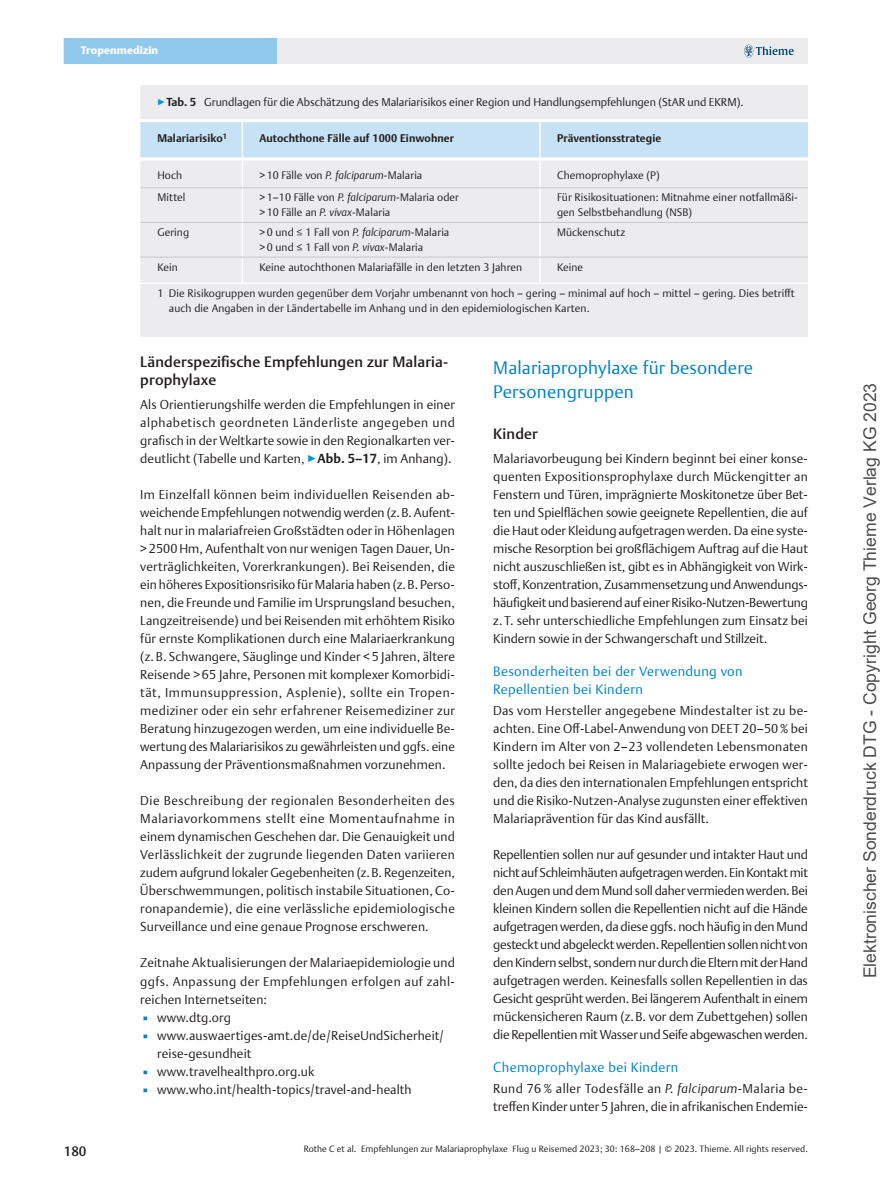
<style>
.page{position:relative;width:893px;height:1191px;background:#fff}
.page>*{position:absolute;margin:0;border:0;box-sizing:border-box;transform-origin:0 0}
.t1{font:300 18px/24px "Thieme Argo 2011";letter-spacing:.01em;color:#0082c3}
.t2{font:17.55px "Arial";color:rgb(0 0 0/.7)}
.t3{font:500 15px/18px "Thieme Argo 2011";letter-spacing:.01em;color:#231f20}
.t4{font:300 13.5px/18px "Thieme Argo 2011";letter-spacing:.025em;color:#0082c3}
.t5{font:500 13.5px "Thieme Argo 2011";color:#231f20}
.t6{font:300 12.75px/18px "Thieme Argo 2011";letter-spacing:.01em;color:#231f20;text-align:justify}
.t7{font:300 11.25px "Thieme Argo 2011";color:#231f20}
.t8{font:300 10.8px/15px "Thieme Argo 2011";letter-spacing:.01em;color:#231f20}
.t9{font:700 10.8px "Thieme Argo 2011";letter-spacing:.01em;color:#231f20}
.t10{font:900 10.8px "Thieme Argo 2011";letter-spacing:.01em;color:#fff}
.t11{font:300 9px "Thieme Argo 2011";letter-spacing:.01em;color:#231f20}
.s1{color:#0095d9}
.s2{font-weight:700}
.s3{font-style:italic}
.s4{color:#0082c3}
</style>
<div class="page">
<div style="left:64px;top:38px;width:744px;height:26px;background:#ececee"></div>
<div style="left:64px;top:38px;width:212px;height:26px;background:#91c9ed"></div>
<svg style="left:744px;top:45px;width:50px;height:12px"></svg>
<div style="left:140px;top:85px;width:668px;height:252px;background:#ececee"></div>
<svg style="left:140px;top:122px;width:668px;height:65px"></svg>
<hr style="left:539px;top:160px;width:2px;height:27px;background:#fff">
<hr style="left:242px;top:188px;width:1px;height:34px;background:#fff">
<hr style="left:539px;top:188px;width:2px;height:34px;background:#fff">
<hr style="left:242px;top:223px;width:1px;height:34px;background:#fff">
<hr style="left:539px;top:223px;width:2px;height:34px;background:#fff">
<svg style="left:242px;top:258px;width:1px;height:25px"></svg>
<hr style="left:539px;top:257px;width:2px;height:26px;background:#fff">
<hr style="left:140px;top:222px;width:102px;height:1px;background:#c7c8ca">
<hr style="left:242px;top:222px;width:298px;height:1px;background:#c7c8ca">
<hr style="left:540px;top:222px;width:268px;height:1px;background:#c7c8ca">
<hr style="left:140px;top:119px;width:102px;height:3px;background:#fff">
<hr style="left:242px;top:119px;width:298px;height:3px;background:#fff">
<hr style="left:540px;top:119px;width:268px;height:3px;background:#fff">
<hr style="left:140px;top:157px;width:102px;height:3px;background:#fff">
<hr style="left:242px;top:157px;width:298px;height:3px;background:#fff">
<hr style="left:540px;top:157px;width:268px;height:3px;background:#fff">
<hr style="left:140px;top:187px;width:102px;height:1px;background:#c7c8ca">
<hr style="left:242px;top:187px;width:298px;height:1px;background:#c7c8ca">
<hr style="left:540px;top:187px;width:268px;height:1px;background:#c7c8ca">
<hr style="left:140px;top:257px;width:102px;height:1px;background:#c7c8ca">
<hr style="left:242px;top:257px;width:298px;height:1px;background:#c7c8ca">
<hr style="left:540px;top:257px;width:268px;height:1px;background:#c7c8ca">
<hr style="left:140px;top:283px;width:102px;height:1px;background:#fff">
<hr style="left:242px;top:283px;width:298px;height:1px;background:#fff">
<hr style="left:540px;top:283px;width:268px;height:1px;background:#fff">
<p class="t10" style="left:81px;top:43px;width:79px">Tropenmedizin</p>
<p class="t7" style="left:157px;top:94px;width:588px"><span class="s1">▶</span><span class="s2">Tab. 5</span> Grundlagen für die Abschätzung des Malariarisikos einer Region und Handlungsempfehlungen (StAR und EKRM).</p>
<p class="t9" style="left:157px;top:131px;width:71px">Malariarisiko<sup>1</sup></p>
<p class="t9" style="left:259px;top:131px;width:196px">Autochthone Fälle auf 1000 Einwohner</p>
<p class="t9" style="left:557px;top:131px;width:106px">Präventionsstrategie</p>
<p class="t8" style="left:157px;top:168px;width:26px">Hoch</p>
<p class="t8" style="left:259px;top:168px;width:164px">&gt; 10 Fälle von <span class="s3">P. falciparum</span>-Malaria</p>
<p class="t8" style="left:557px;top:168px;width:104px">Chemoprophylaxe (P)</p>
<p class="t8" style="left:157px;top:190px;width:30px">Mittel</p>
<p class="t8" style="left:259px;top:190px;width:201px">&gt; 1–10 Fälle von <span class="s3">P. falciparum</span>-Malaria oder &gt; 10 Fälle an <span class="s3">P. vivax</span>-Malaria</p>
<p class="t8" style="left:557px;top:190px;width:242px">Für Risikosituationen: Mitnahme einer notfallmäßi&shy;gen Selbstbehandlung (NSB)</p>
<p class="t8" style="left:157px;top:224px;width:33px">Gering</p>
<p class="t8" style="left:259px;top:224px;width:191px">&gt; 0 und ≤ 1 Fall von <span class="s3">P. falciparum</span>-Malaria &gt; 0 und ≤ 1 Fall von <span class="s3">P. vivax</span>-Malaria</p>
<p class="t8" style="left:557px;top:224px;width:70px">Mückenschutz</p>
<p class="t8" style="left:157px;top:259px;width:22px">Kein</p>
<p class="t8" style="left:259px;top:259px;width:264px">Keine autochthonen Malariafälle in den letzten 3 Jahren</p>
<p class="t8" style="left:557px;top:259px;width:28px">Keine</p>
<p class="t8" style="left:169px;top:285px;width:627px;text-indent:-12px">1 Die Risikogruppen wurden gegenüber dem Vorjahr umbenannt von hoch – gering – minimal auf hoch – mittel – gering. Dies betrifft auch die Angaben in der Ländertabelle im Anhang und in den epidemiologischen Karten.</p>
<p class="t5" style="left:64px;top:1142px;width:24px">180</p>
<p class="t3" style="left:140px;top:352px;width:309px">Länderspezifische Empfehlungen zur Malaria&shy;prophylaxe</p>
<p class="t6" style="left:140px;top:395px;width:316px">Als Orientierungshilfe werden die Empfehlungen in einer alphabetisch geordneten Länderliste angegeben und grafisch in der Weltkarte sowie in den Regionalkarten ver&shy;deutlicht (Tabelle und Karten, <span class="s1">▶</span><span class="s2">Abb. 5–17</span>, im Anhang).</p>
<p class="t6" style="left:140px;top:485px;width:316px">Im Einzelfall können beim individuellen Reisenden ab&shy;weichende Empfehlungen notwendig werden (z.B. Aufent&shy;halt nur in malariafreien Großstädten oder in Höhenlagen &gt; 2500 Hm, Aufenthalt von nur wenigen Tagen Dauer, Un&shy;verträglichkeiten, Vorerkrankungen). Bei Reisenden, die ein höheres Expositionsrisiko fü r Malaria haben (z.B. Perso&shy;nen, die Freunde und Familie im Ursprungsland besuchen, Langzeitreisende) und bei Reisenden mit erhöhtem Risiko fü r ernste Komplikationen durch eine Malariaerkrankung (z. B. Schwangere, Säuglinge und Kinder &lt; 5 Jahren, ältere Reisende &gt; 65 Jahre, Personen mit komplexer Komorbidi&shy;tät, Immunsuppression, Asplenie), sollte ein Tropen&shy;mediziner oder ein sehr erfahrener Reisemediziner zur Beratung hinzugezogen werden, um eine individuelle Be&shy;wertung des Malariarisikos zu gewährleisten und ggfs. eine Anpassung der Präventionsmaßnahmen vorzunehmen.</p>
<p class="t6" style="left:140px;top:791px;width:316px">Die Beschreibung der regionalen Besonderheiten des Malariavorkommens stellt eine Momentaufnahme in einem dynamischen Geschehen dar. Die Genauigkeit und Verlässlichkeit der zugrunde liegenden Daten variieren zudem aufgrund lokaler Gegebenheiten (z.B. Regenzeiten, Überschwemmungen, politisch instabile Situationen, Co&shy;ronapandemie), die eine verlässliche epidemiologische Surveillance und eine genaue Prognose erschweren.</p>
<p class="t6" style="left:140px;top:953px;width:316px">Zeitnahe Aktualisierungen der Malariaepidemiologie und ggfs. Anpassung der Empfehlungen erfolgen auf zahl&shy;reichen Internetseiten:</p>
<p class="t6" style="left:140px;top:1007px;width:92px"><span class="s4">▪</span> www.dtg.org</p>
<p class="t6" style="left:157px;top:1025px;width:288px;text-indent:-17px"><span class="s4">▪</span> www.auswaertiges-amt.de/de/ReiseUndSicherheit/ reise-gesundheit</p>
<p class="t6" style="left:140px;top:1061px;width:176px"><span class="s4">▪</span> www.travelhealthpro.org.uk</p>
<p class="t6" style="left:140px;top:1079px;width:273px"><span class="s4">▪</span> www.who.int/health-topics/travel-and-health</p>
<h1 class="t1" style="left:493px;top:355px;width:261px">Malariaprophylaxe fü r besondere<br>Personengruppen</h1>
<p class="t3" style="left:493px;top:424px;width:46px">Kinder</p>
<p class="t6" style="left:493px;top:449px;width:316px">Malariavorbeugung bei Kindern beginnt bei einer konse&shy;quenten Expositionsprophylaxe durch Mückengitter an Fenstern und Türen, imprägnierte Moskitonetze über Bet&shy;ten und Spielflächen sowie geeignete Repellentien, die auf die Haut oder Kleidung aufgetragen werden. Da eine syste&shy;mische Resorption bei großflächigem Auftrag auf die Haut nicht auszuschließen ist, gibt es in Abhängigkeit von Wirk&shy;stoff, Konzentration, Zusammensetzung und Anwendungs&shy;häufigkeitundbasierendauf einerRisiko-Nutzen-Bewertung z. T. sehr unterschiedliche Empfehlungen zum Einsatz bei Kindern sowie in der Schwangerschaft und Stillzeit.</p>
<p class="t4" style="left:493px;top:662px;width:251px">Besonderheiten bei der Verwendung von<br>Repellentien bei Kindern</p>
<p class="t6" style="left:493px;top:701px;width:316px">Das vom Hersteller angegebene Mindestalter ist zu be&shy;achten. Eine Off-Label-Anwendung von DEET 20–50 % bei Kindern im Alter von 2–23 vollendeten Lebensmonaten sollte jedoch bei Reisen in Malariagebiete erwogen wer&shy;den, da dies den internationalen Empfehlungen entspricht und die Risiko-Nutzen-Analyse zugunsten einer effektiven Malariaprävention für das Kind ausfällt.</p>
<p class="t6" style="left:493px;top:845px;width:316px">Repellentien sollen nur auf gesunder und intakter Haut und nicht auf Schleimhäuten aufgetragen werden. Ein Kontakt mit den Augen und dem Mund soll daher vermieden werden. Bei kleinen Kindern sollen die Repellentien nicht auf die Hände aufgetragen werden, da diese ggfs. noch häufig in den Mund gesteckt und abgeleckt werden. Repellentien sollen nicht von den Kindern selbst, sondern nur durch die Eltern mit der Hand aufgetragen werden. Keinesfalls sollen Repellentien in das Gesicht gesprüht werden. Bei längerem Aufenthalt in einem mückensicheren Raum (z.B. vor dem Zubettgehen) sollen die Repellentien mit Wasser und Seife abgewaschen werden.</p>
<p class="t4" style="left:493px;top:1058px;width:186px">Chemoprophylaxe bei Kindern</p>
<p class="t6" style="left:493px;top:1079px;width:316px">Rund 76 % aller Todesfälle an <span class="s3">P. falciparum</span>-Malaria be&shy;treffen Kinder unter 5 Jahren, die in afrikanischen Endemie-</p>
<p class="t11" style="left:304px;top:1143px;width:506px">Rothe C et al. Empfehlungen zur Malariaprophylaxe Flug u Reisemed 2023; 30: 168–208 | © 2023. Thieme. All rights reserved.</p>
<h2 class="t2" style="left:858px;top:978px;width:597px;rotate:-90deg">Elektronischer Sonderdruck DTG - Copyright Georg Thieme Verlag KG 2023</h2>
</div>
